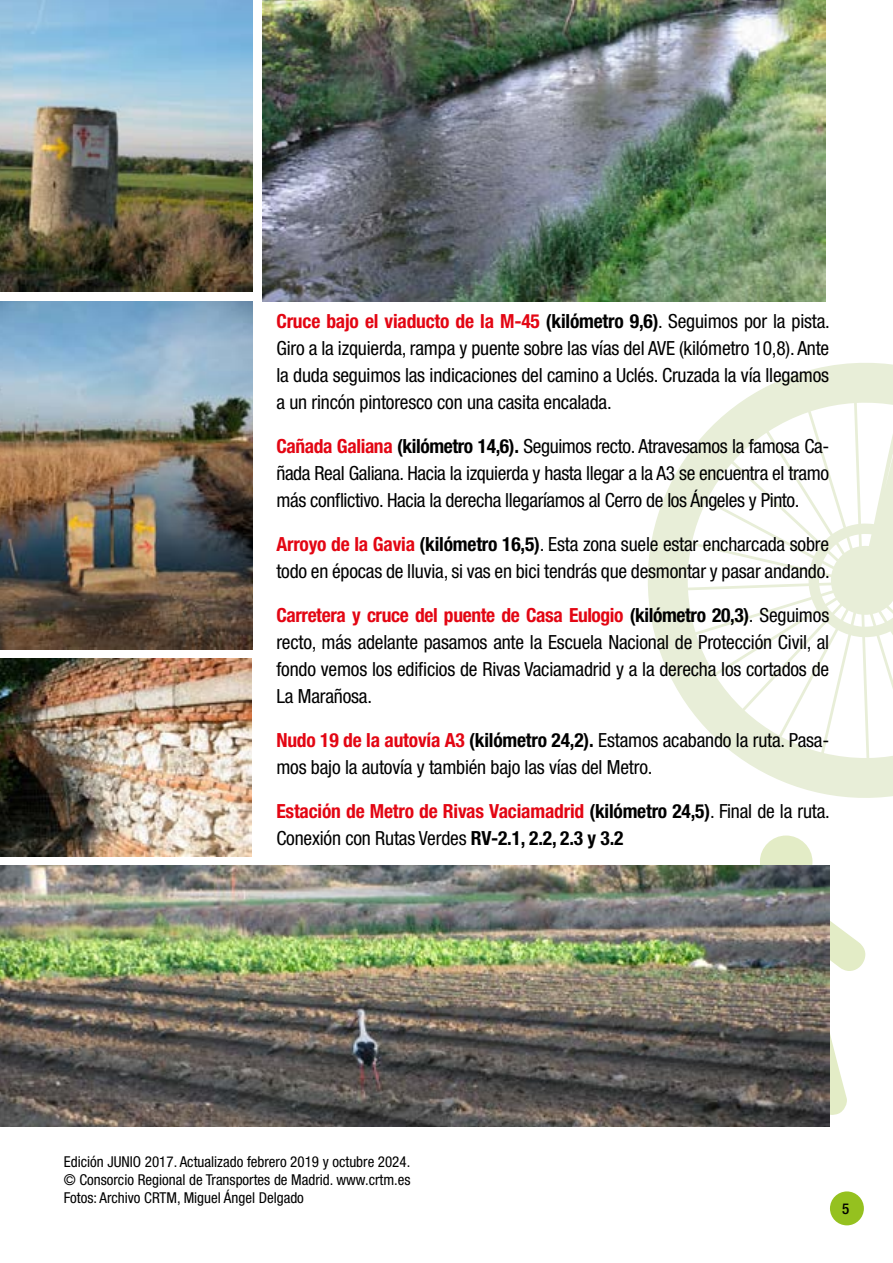
<style>
.page{position:relative;width:893px;height:1263px;background:#fff}
.page>*{position:absolute;margin:0;border:0;box-sizing:border-box;transform-origin:0 0}
.t1{font:condensed 19.5px/27px "Helvetica Neue LT Std";letter-spacing:-.01em;color:#000;text-align:justify}
.t2{font:condensed 15px/18px "Helvetica Neue LT Std";color:#000;text-align:justify}
.t3{font:500 condensed 15px "Helvetica Neue LT Std";color:#000}
.s1{font-weight:700;color:#e30613}
.s2{font-weight:700}
</style>
<div class="page">
<div style="left:830px;top:1191px;width:34px;height:34px;background:#95c11f;border-radius:50%"></div>
<svg style="left:830px;top:921px;width:36px;height:194px"></svg>
<div style="left:760px;top:835px;width:52px;height:53px;background:#e3ecc6;border-radius:50%"></div>
<svg style="left:648px;top:363px;width:245px;height:435px"></svg>
<img style="left:262px;top:0;width:564px;height:301px">
<img style="left:0;top:301px;width:253px;height:348px">
<img style="left:0;top:0;width:253px;height:292px">
<img style="left:0;top:865px;width:830px;height:262px">
<img style="left:0;top:658px;width:252px;height:199px">
<p class="t1" style="left:276px;top:307px;width:555px"><span class="s1">Cruce bajo el viaducto de la M-45</span> <span class="s2">(kilómetro 9,6)</span>. Seguimos por la pista.<br>Giro a la izquierda, rampa y puente sobre las vías del AVE (kilómetro 10,8). Ante la duda seguimos las indicaciones del camino a Uclés. Cruzada la vía llegamos a un rincón pintoresco con una casita encalada.</p>
<p class="t1" style="left:276px;top:432px;width:554px"><span class="s1">Cañada Galiana</span> <span class="s2">(kilómetro 14,6).</span> Seguimos recto. Atravesamos la famosa Ca&shy;ñada Real Galiana. Hacia la izquierda y hasta llegar a la A3 se encuentra el tramo más conflictivo. Hacia la derecha llegaríamos al Cerro de los Ángeles y Pinto.</p>
<p class="t1" style="left:276px;top:530px;width:555px"><span class="s1">Arroyo de la Gavia</span> <span class="s2">(kilómetro 16,5)</span>. Esta zona suele estar encharcada sobre todo en épocas de lluvia, si vas en bici tendrás que desmontar y pasar andando.</p>
<p class="t1" style="left:276px;top:601px;width:554px"><span class="s1">Carretera y cruce del puente de Casa Eulogio</span> <span class="s2">(kilómetro 20,3)</span>. Seguimos recto, más adelante pasamos ante la Escuela Nacional de Protección Civil, al fondo vemos los edificios de Rivas Vaciamadrid y a la derecha los cortados de La Marañosa.</p>
<p class="t1" style="left:276px;top:726px;width:554px"><span class="s1">Nudo 19 de la autovía A3</span> <span class="s2">(kilómetro 24,2).</span> Estamos acabando la ruta. Pasa&shy;mos bajo la autovía y también bajo las vías del Metro.</p>
<p class="t1" style="left:276px;top:797px;width:555px"><span class="s1">Estación de Metro de Rivas Vaciamadrid</span> <span class="s2">(kilómetro 24,5)</span>. Final de la ruta.<br>Conexión con Rutas Verdes <span class="s2">RV-2.1, 2.2, 2.3 y 3.2</span></p>
<p class="t2" style="left:64px;top:1152px;width:348px">Edición JUNIO 2017. Actualizado febrero 2019 y octubre 2024. © Consorcio Regional de Transportes de Madrid. www.crtm.es Fotos: Archivo CRTM, Miguel Ángel Delgado</p>
<p class="t3" style="left:842px;top:1200px;width:9px">5</p>
</div>
